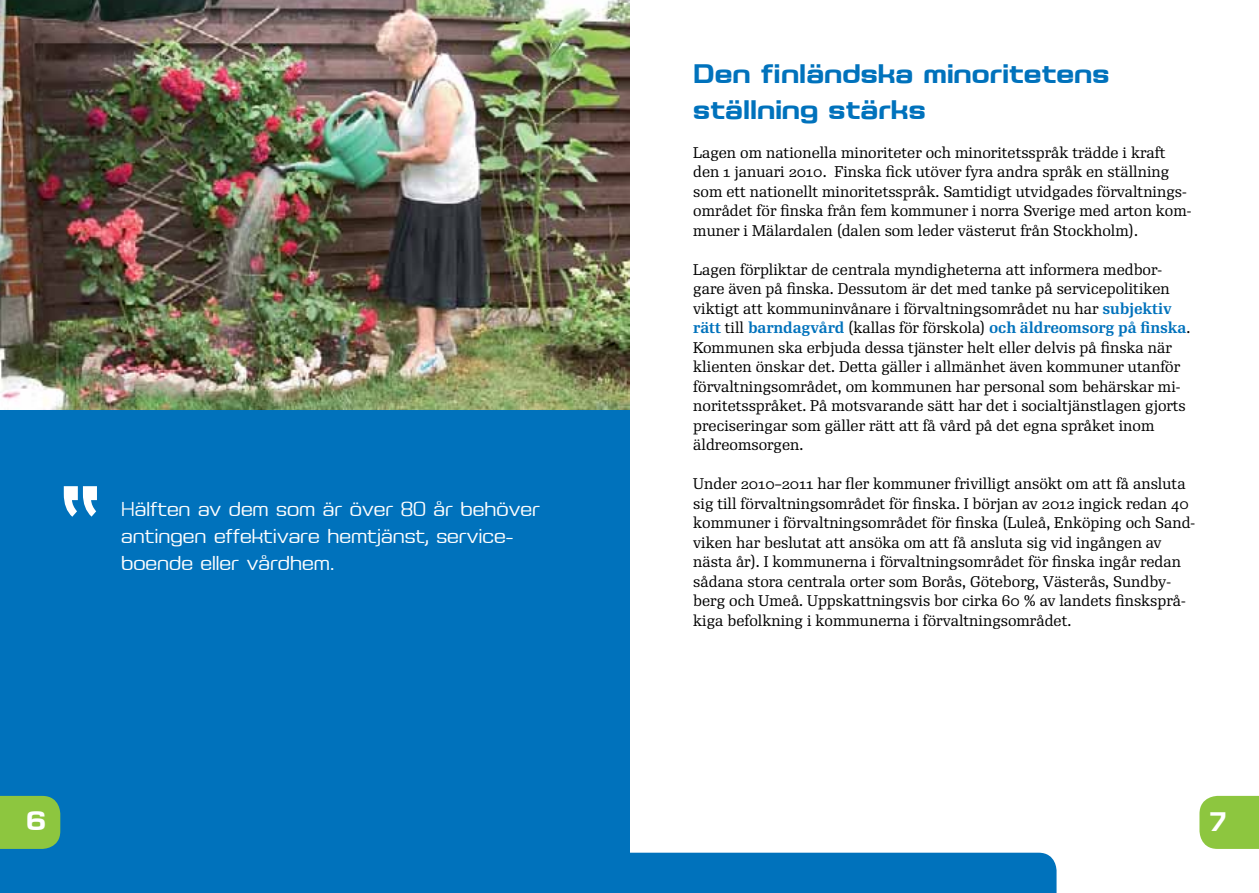
<style>
.page{position:relative;width:1259px;height:893px;background:#fff}
.page>*{position:absolute;margin:0;border:0;box-sizing:border-box;transform-origin:0 0}
.t1{font:700 24px/36px "Saturn";color:#0072bc}
.t2{font:700 24px "Saturn";color:#fff}
.t3{font:300 18px/27px "Saturn";color:#fff}
.t4{font:15px/19.5px "Re Public Std";color:#000}
.s1{font-weight:700;color:#0072bc}
</style>
<div class="page">
<img style="left:0;top:0;width:630px;height:417px">
<div style="left:0;top:410px;width:629px;height:483px;background:#0072bc"></div>
<div style="left:629px;top:853px;width:427px;height:40px;background:#0072bc"></div>
<svg style="left:1199px;top:796px;width:60px;height:53px;background:#92c848"></svg>
<div style="left:0;top:796px;width:60px;height:53px;background:#8dc63f"></div>
<svg style="left:64px;top:486px;width:33px;height:31px"></svg>
<p class="t3" style="left:121px;top:495px;width:420px">hälften av dem som är över 80 år behöver antingen effektivare hemtjänst, service&shy;boende eller vårdhem.</p>
<h1 class="t1" style="left:693px;top:54px;width:417px">Den finländska minoritetens ställning stärks</h1>
<p class="t4" style="left:693px;top:143px;width:500px">Lagen om nationella minoriteter och minoritetsspråk trädde i kraft den 1 januari 2010. Finska fick utöver fyra andra språk en ställning som ett nationellt minoritetsspråk. Samtidigt utvidgades förvaltnings&shy;området för finska från fem kommuner i norra Sverige med arton kom&shy;muner i Mälardalen (dalen som leder västerut från Stockholm).</p>
<p class="t4" style="left:693px;top:260px;width:498px">Lagen förpliktar de centrala myndigheterna att informera medbor&shy;gare även på finska. Dessutom är det med tanke på servicepolitiken viktigt att kommuninvånare i förvaltningsområdet nu har <span class="s1">subjektiv rätt</span> till <span class="s1">barndagvård</span> (kallas för förskola) <span class="s1">och äldreomsorg på finska</span>.<br>Kommunen ska erbjuda dessa tjänster helt eller delvis på finska när klienten önskar det. Detta gäller i allmänhet även kommuner utanför förvaltningsområdet, om kommunen har personal som behärskar mi&shy;noritetsspråket. På motsvarande sätt har det i socialtjänstlagen gjorts preciseringar som gäller rätt att få vård på det egna språket inom äldreomsorgen.</p>
<p class="t4" style="left:693px;top:474px;width:503px">Under 2010–2011 har fler kommuner frivilligt ansökt om att få ansluta sig till förvaltningsområdet för finska. I början av 2012 ingick redan 40 kommuner i förvaltningsområdet för finska (Luleå, Enköping och Sand&shy;viken har beslutat att ansöka om att få ansluta sig vid ingången av nästa år). I kommunerna i förvaltningsområdet för finska ingår redan sådana stora centrala orter som Borås, Göteborg, Västerås, Sundby&shy;berg och Umeå. Uppskattningsvis bor cirka 60 % av landets finsksprå&shy;kiga befolkning i kommunerna i förvaltningsområdet.</p>
<h1 class="t2" style="left:26px;top:804px;width:22px">6</h1>
<h1 class="t2" style="left:1209px;top:805px;width:19px">7</h1>
</div>
